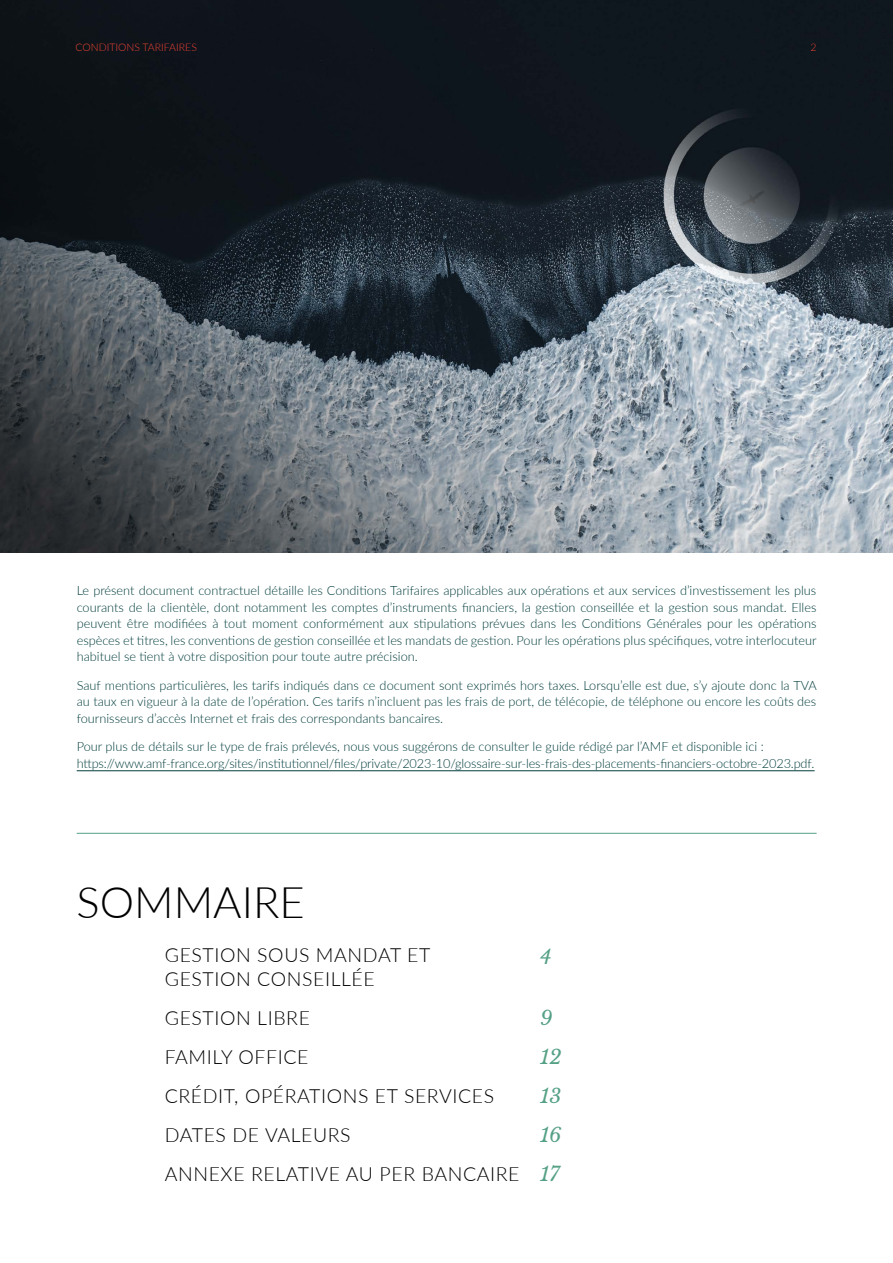
<style>
.page{position:relative;width:893px;height:1263px;background:#fff}
.page>*{position:absolute;margin:0;border:0;box-sizing:border-box;transform-origin:0 0}
.t1{font:300 43.5px "Lato";color:#000}
.t2{font:300 19.5px/39px "Lato";letter-spacing:.03em;color:#000}
.t3{font:italic 19.5px/39px "Libre Baskerville";letter-spacing:.01em;color:#55a185}
.t4{font:300 12.75px/16.5px "Lato";color:#003c3c;text-align:justify}
.t5{font:300 10.5px "Lato";color:#ea4334}
</style>
<div class="page">
<img style="left:0;top:0;width:893px;height:553px">
<hr style="left:77px;top:770px;width:738px;height:1px;background:#003c3c">
<hr style="left:77px;top:833px;width:740px;height:1px;background:#55a185">
<p class="t5" style="left:75px;top:40px;width:123px">CONDITIONS TARIFAIRES</p>
<p class="t5" style="left:810px;top:40px;width:8px">2</p>
<p class="t4" style="left:77px;top:582px;width:741px">Le présent document contractuel détaille les Conditions Tarifaires applicables aux opérations et aux services d’investissement les plus courants de la clientèle, dont notamment les comptes d’instruments financiers, la gestion conseillée et la gestion sous mandat. Elles peuvent être modifiées à tout moment conformément aux stipulations prévues dans les Conditions Générales pour les opérations espèces et titres, les conventions de gestion conseillée et les mandats de gestion. Pour les opérations plus spécifiques, votre interlocuteur habituel se tient à votre disposition pour toute autre précision.</p>
<p class="t4" style="left:77px;top:676px;width:742px">Sauf mentions particulières, les tarifs indiqués dans ce document sont exprimés hors taxes. Lorsqu’elle est due, s’y ajoute donc la TVA au taux en vigueur à la date de l’opération. Ces tarifs n’incluent pas les frais de port, de télécopie, de téléphone ou encore les coûts des fournisseurs d’accès Internet et frais des correspondants bancaires.</p>
<p class="t4" style="left:77px;top:738px;width:739px">Pour plus de détails sur le type de frais prélevés, nous vous suggérons de consulter le guide rédigé par l’AMF et disponible ici : https://www.amf-france.org/sites/institutionnel/files/private/2023-10/glossaire-sur-les-frais-des-placements-financiers-octobre-2023.pdf.</p>
<h1 class="t1" style="left:77px;top:872px;width:230px">SOMMAIRE</h1>
<h2 class="t2" style="left:165px;top:942px;width:267px;line-height:24px">GESTION SOUS MANDAT ET<br>GESTION CONSEILLÉE</h2>
<h2 class="t2" style="left:165px;top:998px;width:356px">GESTION LIBRE<br>FAMILY OFFICE<br>CRÉDIT, OPÉRATIONS ET SERVICES<br>DATES DE VALEURS<br>ANNEXE RELATIVE AU PER BANCAIRE</h2>
<h2 class="t3" style="left:540px;top:937px;width:13px">4</h2>
<h2 class="t3" style="left:540px;top:999px;width:23px">9<br>12<br>13<br>16<br>17</h2>
</div>
